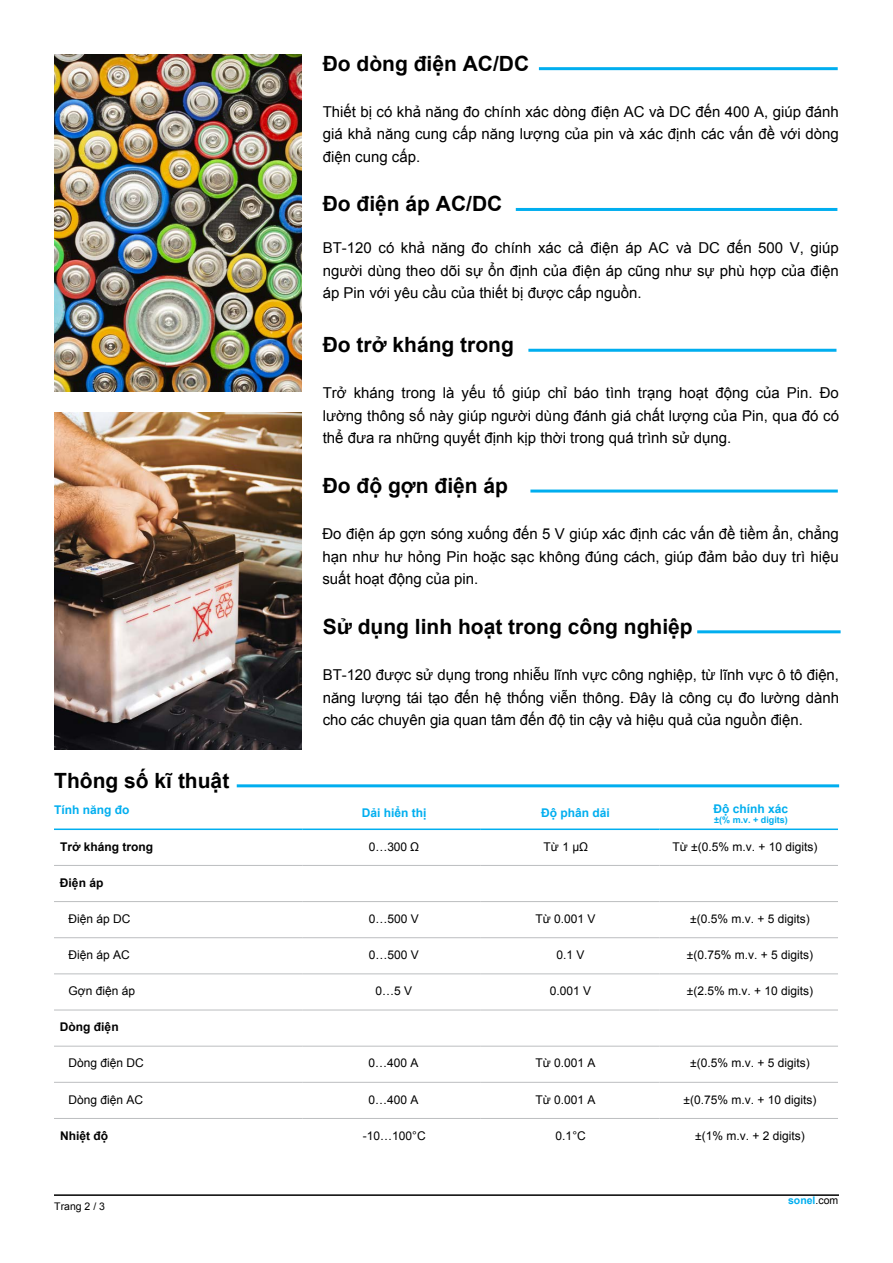
<style>
.page{position:relative;width:893px;height:1263px;background:#fff}
.page>*{position:absolute;margin:0;border:0;box-sizing:border-box;transform-origin:0 0}
.t1{font:700 21px "Arial";color:#000}
.t2{font:15px/22.5px "Arial";color:#000;text-align:justify}
.t3{font:12px "Arial";color:#000}
.t4{font:700 12px "Arial";color:#00aeef}
.t5{font:700 12px "Arial";color:#000}
.t6{font:700 10.5px "Arial";color:#00aeef}
.t7{font:10.5px "Arial";color:#000}
.t8{font:700 9px "Arial";color:#00aeef}
.s1{font-weight:400;color:#000}
</style>
<div class="page">
<hr style="left:54px;top:1194px;width:785px;height:2px;background:#000">
<img style="left:54px;top:54px;width:247px;height:337px">
<img style="left:54px;top:413px;width:247px;height:337px">
<hr style="left:539px;top:67px;width:299px;height:3px;background:#00aeef">
<hr style="left:516px;top:208px;width:321px;height:3px;background:#00aeef">
<svg style="left:528px;top:348px;width:308px;height:4px"></svg>
<svg style="left:530px;top:489px;width:308px;height:4px"></svg>
<hr style="left:697px;top:631px;width:144px;height:2px;background:#00aeef">
<hr style="left:54px;top:1010px;width:248px;height:1px;background:#bcbec0">
<hr style="left:302px;top:1010px;width:179px;height:1px;background:#bcbec0">
<hr style="left:481px;top:1010px;width:178px;height:1px;background:#bcbec0">
<hr style="left:659px;top:1010px;width:179px;height:1px;background:#bcbec0">
<hr style="left:54px;top:865px;width:248px;height:1px;background:#bcbec0">
<hr style="left:302px;top:865px;width:179px;height:1px;background:#bcbec0">
<hr style="left:481px;top:865px;width:178px;height:1px;background:#bcbec0">
<hr style="left:659px;top:865px;width:179px;height:1px;background:#bcbec0">
<hr style="left:54px;top:901px;width:248px;height:1px;background:#bcbec0">
<hr style="left:302px;top:901px;width:179px;height:1px;background:#bcbec0">
<hr style="left:481px;top:901px;width:178px;height:1px;background:#bcbec0">
<hr style="left:659px;top:901px;width:179px;height:1px;background:#bcbec0">
<hr style="left:54px;top:937px;width:248px;height:1px;background:#bcbec0">
<hr style="left:302px;top:937px;width:179px;height:1px;background:#bcbec0">
<hr style="left:481px;top:937px;width:178px;height:1px;background:#bcbec0">
<hr style="left:659px;top:937px;width:179px;height:1px;background:#bcbec0">
<hr style="left:54px;top:973px;width:248px;height:1px;background:#bcbec0">
<hr style="left:302px;top:973px;width:179px;height:1px;background:#bcbec0">
<hr style="left:481px;top:973px;width:178px;height:1px;background:#bcbec0">
<hr style="left:659px;top:973px;width:179px;height:1px;background:#bcbec0">
<hr style="left:54px;top:1046px;width:248px;height:1px;background:#bcbec0">
<hr style="left:302px;top:1046px;width:179px;height:1px;background:#bcbec0">
<hr style="left:481px;top:1046px;width:178px;height:1px;background:#bcbec0">
<hr style="left:659px;top:1046px;width:179px;height:1px;background:#bcbec0">
<hr style="left:54px;top:1082px;width:248px;height:1px;background:#bcbec0">
<hr style="left:302px;top:1082px;width:179px;height:1px;background:#bcbec0">
<hr style="left:481px;top:1082px;width:178px;height:1px;background:#bcbec0">
<hr style="left:659px;top:1082px;width:179px;height:1px;background:#bcbec0">
<hr style="left:54px;top:1118px;width:248px;height:1px;background:#bcbec0">
<hr style="left:302px;top:1118px;width:179px;height:1px;background:#bcbec0">
<hr style="left:481px;top:1118px;width:178px;height:1px;background:#bcbec0">
<hr style="left:659px;top:1118px;width:179px;height:1px;background:#bcbec0">
<hr style="left:54px;top:828px;width:248px;height:2px;background:#00aeef">
<hr style="left:302px;top:828px;width:179px;height:2px;background:#00aeef">
<hr style="left:481px;top:828px;width:178px;height:2px;background:#00aeef">
<hr style="left:659px;top:828px;width:179px;height:2px;background:#00aeef">
<hr style="left:237px;top:784px;width:602px;height:3px;background:#00aeef">
<h1 class="t1" style="left:323px;top:49px;width:208px">Đo dòng điện AC/DC</h1>
<p class="t2" style="left:323px;top:100px;width:518px">Thiết bị có khả năng đo chính xác dòng điện AC và DC đến 400 A, giúp đánh giá khả năng cung cấp năng lượng của pin và xác định các vấn đề với dòng điện cung cấp.</p>
<h1 class="t1" style="left:323px;top:189px;width:181px">Đo điện áp AC/DC</h1>
<p class="t2" style="left:323px;top:237px;width:518px">BT-120 có khả năng đo chính xác cả điện áp AC và DC đến 500 V, giúp người dùng theo dõi sự ổn định của điện áp cũng như sự phù hợp của điện áp Pin với yêu cầu của thiết bị được cấp nguồn.</p>
<h1 class="t1" style="left:323px;top:330px;width:193px">Đo trở kháng trong</h1>
<p class="t2" style="left:323px;top:382px;width:518px">Trở kháng trong là yếu tố giúp chỉ báo tình trạng hoạt động của Pin. Đo lường thông số này giúp người dùng đánh giá chất lượng của Pin, qua đó có thể đưa ra những quyết định kịp thời trong quá trình sử dụng.</p>
<h1 class="t1" style="left:323px;top:471px;width:187px">Đo độ gợn điện áp</h1>
<p class="t2" style="left:322px;top:523px;width:518px">Đo điện áp gợn sóng xuống đến 5 V giúp xác định các vấn đề tiềm ẩn, chẳng hạn như hư hỏng Pin hoặc sạc không đúng cách, giúp đảm bảo duy trì hiệu suất hoạt động của pin.</p>
<h1 class="t1" style="left:323px;top:612px;width:371px">Sử dụng linh hoạt trong công nghiệp</h1>
<p class="t2" style="left:323px;top:663px;width:518px">BT-120 được sử dụng trong nhiễu lĩnh vực công nghiệp, từ lĩnh vực ô tô điện, năng lượng tái tạo đến hệ thống viễn thông. Đây là công cụ đo lường dành cho các chuyên gia quan tâm đến độ tin cậy và hiệu quả của nguồn điện.</p>
<h1 class="t1" style="left:54px;top:766px;width:177px">Thông số kĩ thuật</h1>
<p class="t4" style="left:54px;top:802px;width:77px">Tính năng đo</p>
<p class="t4" style="left:362px;top:805px;width:66px">Dải hiển thị</p>
<p class="t4" style="left:541px;top:805px;width:70px">Độ phân dải</p>
<p class="t4" style="left:713px;top:801px;width:76px">Độ chính xác</p>
<p class="t8" style="left:714px;top:813px;width:75px">±(% m.v. + digits)</p>
<p class="t5" style="left:60px;top:838px;width:95px">Trở kháng trong</p>
<p class="t3" style="left:369px;top:838px;width:52px">0…300 Ω</p>
<p class="t3" style="left:544px;top:838px;width:46px">Từ 1 μΩ</p>
<p class="t3" style="left:673px;top:838px;width:146px">Từ ±(0.5% m.v. + 10 digits)</p>
<p class="t5" style="left:60px;top:874px;width:45px">Điện áp</p>
<p class="t3" style="left:68px;top:910px;width:64px">Điện áp DC</p>
<p class="t3" style="left:369px;top:910px;width:52px">0…500 V</p>
<p class="t3" style="left:535px;top:910px;width:62px">Từ 0.001 V</p>
<p class="t3" style="left:690px;top:910px;width:121px">±(0.5% m.v. + 5 digits)</p>
<p class="t3" style="left:68px;top:946px;width:63px">Điện áp AC</p>
<p class="t3" style="left:369px;top:946px;width:52px">0…500 V</p>
<p class="t3" style="left:556px;top:946px;width:30px">0.1 V</p>
<p class="t3" style="left:687px;top:946px;width:128px">±(0.75% m.v. + 5 digits)</p>
<p class="t3" style="left:68px;top:983px;width:68px">Gợn điện áp</p>
<p class="t3" style="left:375px;top:983px;width:38px">0…5 V</p>
<p class="t3" style="left:550px;top:983px;width:43px">0.001 V</p>
<p class="t3" style="left:687px;top:983px;width:128px">±(2.5% m.v. + 10 digits)</p>
<p class="t5" style="left:60px;top:1019px;width:60px">Dòng điện</p>
<p class="t3" style="left:68px;top:1055px;width:77px">Dòng điện DC</p>
<p class="t3" style="left:369px;top:1055px;width:52px">0…400 A</p>
<p class="t3" style="left:535px;top:1055px;width:62px">Từ 0.001 A</p>
<p class="t3" style="left:690px;top:1055px;width:121px">±(0.5% m.v. + 5 digits)</p>
<p class="t3" style="left:68px;top:1091px;width:76px">Dòng điện AC</p>
<p class="t3" style="left:369px;top:1091px;width:52px">0…400 A</p>
<p class="t3" style="left:535px;top:1091px;width:62px">Từ 0.001 A</p>
<p class="t3" style="left:683px;top:1091px;width:134px">±(0.75% m.v. + 10 digits)</p>
<p class="t5" style="left:60px;top:1127px;width:49px">Nhiệt độ</p>
<p class="t3" style="left:363px;top:1127px;width:64px">-10…100°C</p>
<p class="t3" style="left:556px;top:1127px;width:32px">0.1°C</p>
<p class="t3" style="left:695px;top:1127px;width:111px">±(1% m.v. + 2 digits)</p>
<p class="t7" style="left:54px;top:1199px;width:52px">Trang 2 / 3</p>
<p class="t6" style="left:788px;top:1193px;width:52px">sonel<span class="s1">.com</span></p>
</div>
